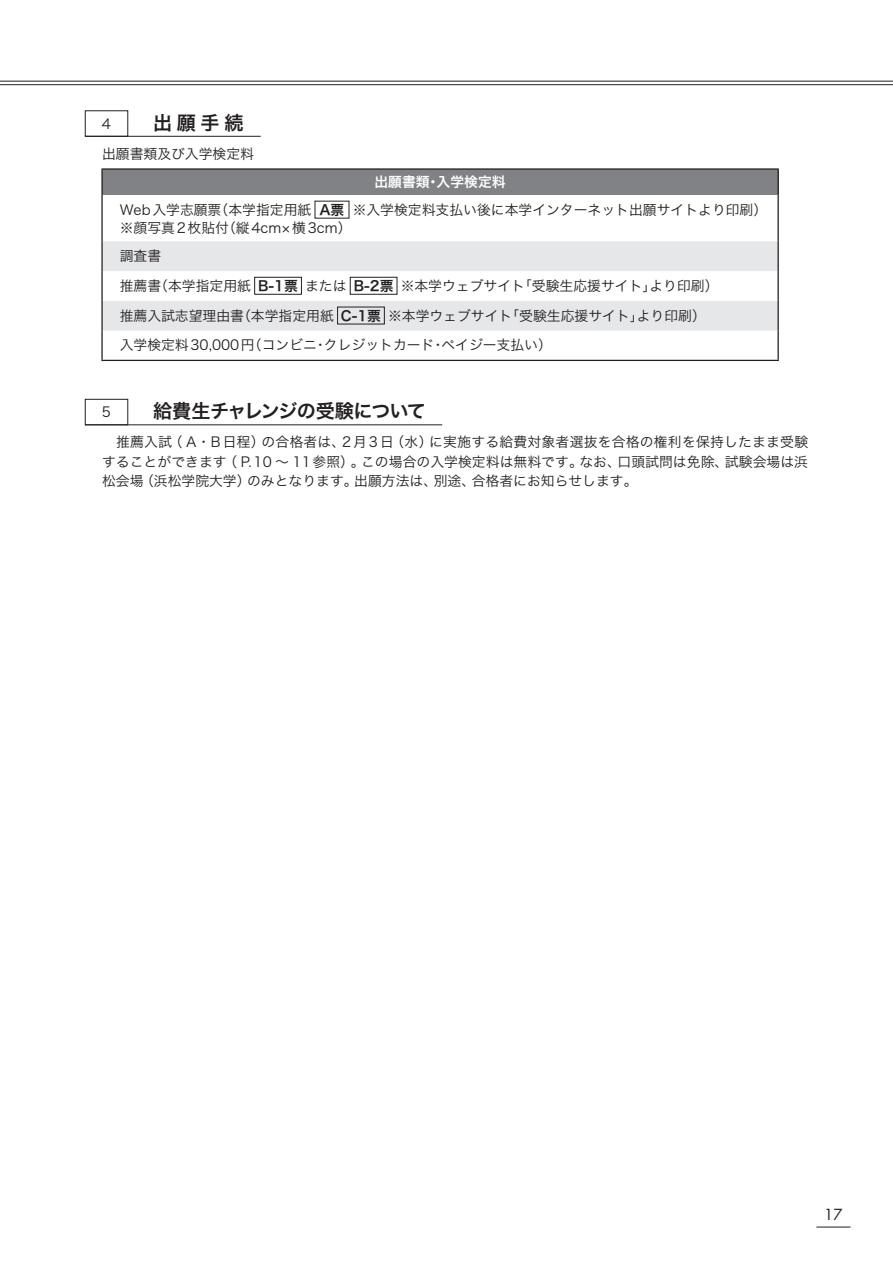
<style>
.page{position:relative;width:893px;height:1263px;background:#fff}
.page>*{position:absolute;margin:0;border:0;box-sizing:border-box;transform-origin:0 0}
.t1{font:19.2px "Hira Kaku Pro W6";letter-spacing:-.025em;color:#231f20}
.t2{font:14.85px "Futura Std";color:#231f20}
.t3{font:13.8px/29.7px "Hira Kaku Pro W3";color:#231f20}
.t4{font:13.8px "Hira Kaku Pro W6";color:#fff}
.s1{font-family:"Hira Kaku Pro W6"}
</style>
<div class="page">
<hr style="left:0;top:81px;width:893px;height:1px;background:#231f20">
<hr style="left:0;top:84px;width:893px;height:1px;background:#231f20">
<hr style="left:85px;top:136px;width:176px;height:1px;background:#231f20">
<hr style="left:85px;top:425px;width:357px;height:1px;background:#231f20">
<div style="left:102px;top:169px;width:676px;height:26px;background:#808285"></div>
<svg style="left:103px;top:241px;width:674px;height:90px;fill:#e6e7e9"></svg>
<hr style="left:101px;top:168px;width:678px;height:2px;background:#231f20">
<hr style="left:101px;top:170px;width:2px;height:25px;background:#231f20">
<hr style="left:777px;top:170px;width:2px;height:25px;background:#231f20">
<hr style="left:101px;top:195px;width:2px;height:46px;background:#231f20">
<hr style="left:777px;top:195px;width:2px;height:46px;background:#231f20">
<hr style="left:101px;top:241px;width:2px;height:30px;background:#231f20">
<hr style="left:777px;top:241px;width:2px;height:30px;background:#231f20">
<hr style="left:101px;top:271px;width:2px;height:30px;background:#231f20">
<hr style="left:777px;top:271px;width:2px;height:30px;background:#231f20">
<hr style="left:101px;top:301px;width:2px;height:30px;background:#231f20">
<hr style="left:777px;top:301px;width:2px;height:30px;background:#231f20">
<hr style="left:101px;top:331px;width:2px;height:29px;background:#231f20">
<hr style="left:777px;top:331px;width:2px;height:29px;background:#231f20">
<hr style="left:101px;top:360px;width:678px;height:1px;background:#231f20">
<div style="left:254px;top:277px;width:48px;height:17px;border:1px solid #231f20"></div>
<div style="left:350px;top:277px;width:47px;height:17px;border:1px solid #231f20"></div>
<div style="left:85px;top:399px;width:43px;height:26px;border:1px solid #231f20"></div>
<hr style="left:816px;top:1227px;width:34px;height:1px;background:#231f20">
<p class="t3" style="left:102px;top:108px;width:11px">4</p>
<h1 class="t1" style="left:153px;top:105px;width:92px">出願手続</h1>
<p class="t3" style="left:102px;top:138px;width:154px">出願書類及び入学検定料</p>
<p class="t4" style="left:374px;top:170px;width:133px">出願書類・入学検定料</p>
<p class="t3" style="left:120px;top:199px;width:649px;line-height:18.5px">Web入学志願票（本学指定用紙 <span class="s1">A票</span> ※入学検定料支払い後に本学インターネット出願サイトより印刷）※顔写真2枚貼付（縦4cm×横3cm）</p>
<p class="t3" style="left:120px;top:240px;width:600px">調査書<br>推薦書（本学指定用紙 <span class="s1">B-1票</span>または <span class="s1">B-2票</span> ※本学ウェブサイト「受験生応援サイト」より印刷）推薦入試志望理由書（本学指定用紙 <span class="s1">C-1票</span> ※本学ウェブサイト「受験生応援サイト」より印刷）入学検定料30,000円（コンビニ・クレジットカード・ペイジー支払い）</p>
<p class="t3" style="left:102px;top:396px;width:11px">5</p>
<h1 class="t1" style="left:153px;top:393px;width:275px">給費生チャレンジの受験について</h1>
<p class="t3" style="left:102px;top:432px;width:708px;line-height:19.2px;text-align:justify">　推薦入試（ A・B日程）の合格者は、2月3日（水）に実施する給費対象者選抜を合格の権利を保持したまま受験することができます（ P.10 ～ 11参照）。この場合の入学検定料は無料です。なお、口頭試問は免除、試験会場は浜松会場（浜松学院大学）のみとなります。出願方法は、別途、合格者にお知らせします。</p>
<p class="t2" style="left:824px;top:1205px;width:20px">17</p>
</div>
